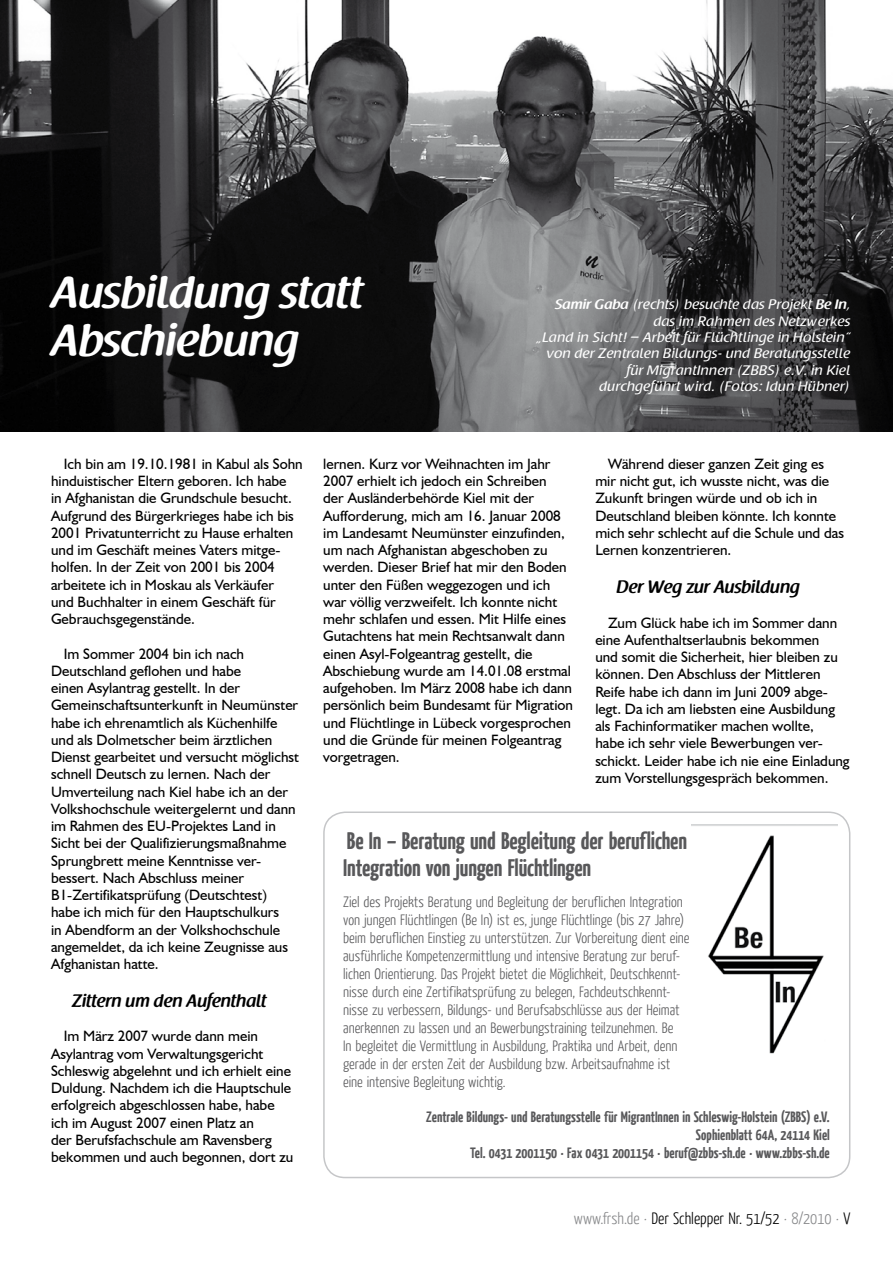
<style>
.page{position:relative;width:893px;height:1263px;background:#fff}
.page>*{position:absolute;margin:0;border:0;box-sizing:border-box;transform-origin:0 0}
.t1{font:600 45px/48px "Raspoutine";color:#fff}
.t2{font:700 24px/27px "Yanone Kaffeesatz";letter-spacing:-.01em;color:#58585a}
.t3{font:600 18px "Raspoutine";color:#000}
.t4{font:300 16.5px "Yanone Kaffeesatz";color:#000}
.t5{font:15px/17.2px "Humanist 521 BT";color:#000}
.t6{font:300 15px/18px "Yanone Kaffeesatz";color:#58585a}
.t7{font:700 15px/18px "Yanone Kaffeesatz";color:#58585a;text-align:right}
.t8{font:13.65px/16.5px "Raspoutine Classic";color:#fff;text-align:right;scale:1.09 1}
.s1{font-family:"Raspoutine";font-weight:600}
.s2{color:#87888a}
</style>
<div class="page">
<img style="left:0;top:0;width:893px;height:432px">
<div style="left:323px;top:811px;width:527px;height:367px;border:2px solid #c5c6c8;border-radius:21px"></div>
<img style="left:691px;top:825px;width:147px;height:229px">
<h1 class="t1" style="left:51px;top:269px;width:313px">Ausbildung statt<br>Abschiebung</h1>
<p class="t8" style="left:536px;top:296px;width:290px"><span class="s1">Samir Gaba</span> (rechts) besuchte das Projekt <span class="s1">Be In</span>, das im Rahmen des Netzwerkes<br>„Land in Sicht! – Arbeit für Flüchtlinge in Holstein“ von der Zentralen Bildungs- und Beratungsstelle für MigrantInnen (ZBBS) e.V. in Kiel<br>durchgeführt wird. (Fotos: Idun Hübner)</p>
<p class="t5" style="left:51px;top:455px;width:253px;text-indent:13px">Ich bin am 19.10.1981 in Kabul als Sohn hinduistischer Eltern geboren. Ich habe<br>in Afghanistan die Grundschule besucht.<br>Aufgrund des Bürgerkrieges habe ich bis 2001 Privatunterricht zu Hause erhalten und im Geschäft meines Vaters mitge&shy;holfen. In der Zeit von 2001 bis 2004 arbeitete ich in Moskau als Verkäufer<br>und Buchhalter in einem Geschäft für Gebrauchsgegenstände.</p>
<p class="t5" style="left:51px;top:644px;width:249px;text-indent:13px">Im Sommer 2004 bin ich nach Deutschland geflohen und habe<br>einen Asylantrag gestellt. In der Gemeinschaftsunterkunft in Neumünster habe ich ehrenamtlich als Küchenhilfe und als Dolmetscher beim ärztlichen Dienst gearbeitet und versucht möglichst schnell Deutsch zu lernen. Nach der Umverteilung nach Kiel habe ich an der Volkshochschule weitergelernt und dann im Rahmen des EU-Projektes Land in Sicht bei der Qualifizierungsmaßnahme Sprungbrett meine Kenntnisse ver&shy;bessert. Nach Abschluss meiner B1-Zertifikatsprüfung (Deutschtest) habe ich mich für den Hauptschulkurs<br>in Abendform an der Volkshochschule angemeldet, da ich keine Zeugnisse aus Afghanistan hatte.</p>
<p class="t3" style="left:72px;top:991px;width:196px">Zittern um den Aufenthalt</p>
<p class="t5" style="left:51px;top:1027px;width:244px;text-indent:13px">Im März 2007 wurde dann mein Asylantrag vom Verwaltungsgericht Schleswig abgelehnt und ich erhielt eine Duldung. Nachdem ich die Hauptschule erfolgreich abgeschlossen habe, habe ich im August 2007 einen Platz an<br>der Berufsfachschule am Ravensberg bekommen und auch begonnen, dort zu</p>
<p class="t5" style="left:323px;top:455px;width:251px">lernen. Kurz vor Weihnachten im Jahr 2007 erhielt ich jedoch ein Schreiben<br>der Ausländerbehörde Kiel mit der Aufforderung, mich am 16. Januar 2008 im Landesamt Neumünster einzufinden, um nach Afghanistan abgeschoben zu werden. Dieser Brief hat mir den Boden unter den Füßen weggezogen und ich war völlig verzweifelt. Ich konnte nicht mehr schlafen und essen. Mit Hilfe eines Gutachtens hat mein Rechtsanwalt dann einen Asyl-Folgeantrag gestellt, die Abschiebung wurde am 14.01.08 erstmal aufgehoben. Im März 2008 habe ich dann persönlich beim Bundesamt für Migration und Flüchtlinge in Lübeck vorgesprochen und die Gründe für meinen Folgeantrag vorgetragen.</p>
<p class="t5" style="left:595px;top:455px;width:250px;text-indent:13px">Während dieser ganzen Zeit ging es mir nicht gut, ich wusste nicht, was die Zukunft bringen würde und ob ich in Deutschland bleiben könnte. Ich konnte mich sehr schlecht auf die Schule und das Lernen konzentrieren.</p>
<p class="t3" style="left:617px;top:577px;width:185px">Der Weg zur Ausbildung</p>
<p class="t5" style="left:595px;top:613px;width:256px;text-indent:13px">Zum Glück habe ich im Sommer dann eine Aufenthaltserlaubnis bekommen<br>und somit die Sicherheit, hier bleiben zu können. Den Abschluss der Mittleren Reife habe ich dann im Juni 2009 abge&shy;legt. Da ich am liebsten eine Ausbildung als Fachinformatiker machen wollte,<br>habe ich sehr viele Bewerbungen ver&shy;schickt. Leider habe ich nie eine Einladung zum Vorstellungsgespräch bekommen.</p>
<h2 class="t2" style="left:343px;top:826px;width:345px">Be In – Beratung und Begleitung der beruflichen<br>Integration von jungen Flüchtlingen</h2>
<p class="t6" style="left:343px;top:892px;width:348px">Ziel des Projekts Beratung und Begleitung der beruflichen Integration von jungen Flüchtlingen (Be In) ist es, junge Flüchtlinge (bis 27 Jahre) beim beruflichen Einstieg zu unterstützen. Zur Vorbereitung dient eine ausführliche Kompetenzermittlung und intensive Beratung zur beruf&shy;lichen Orientierung. Das Projekt bietet die Möglichkeit, Deutschkennt&shy;nisse durch eine Zertifikatsprüfung zu belegen, Fachdeutschkennt&shy;nisse zu verbessern, Bildungs- und Berufsabschlüsse aus der Heimat anerkennen zu lassen und an Bewerbungstraining teilzunehmen. Be<br>In begleitet die Vermittlung in Ausbildung, Praktika und Arbeit, denn gerade in der ersten Zeit der Ausbildung bzw. Arbeitsaufnahme ist eine intensive Begleitung wichtig.</p>
<p class="t7" style="left:426px;top:1107px;width:405px">Zentrale Bildungs- und Beratungsstelle für MigrantInnen in Schleswig-Holstein (ZBBS) e.V.<br>Sophienblatt 64A, 24114 Kiel<br>Tel. 0431 2001150 · Fax 0431 2001154 · beruf@zbbs-sh.de · www.zbbs-sh.de</p>
<p class="t4" style="left:574px;top:1208px;width:278px"><span class="s2">www.frsh.de ·</span> Der Schlepper Nr. 51/52 <span class="s2">· 8/2010 ·</span> V</p>
</div>
